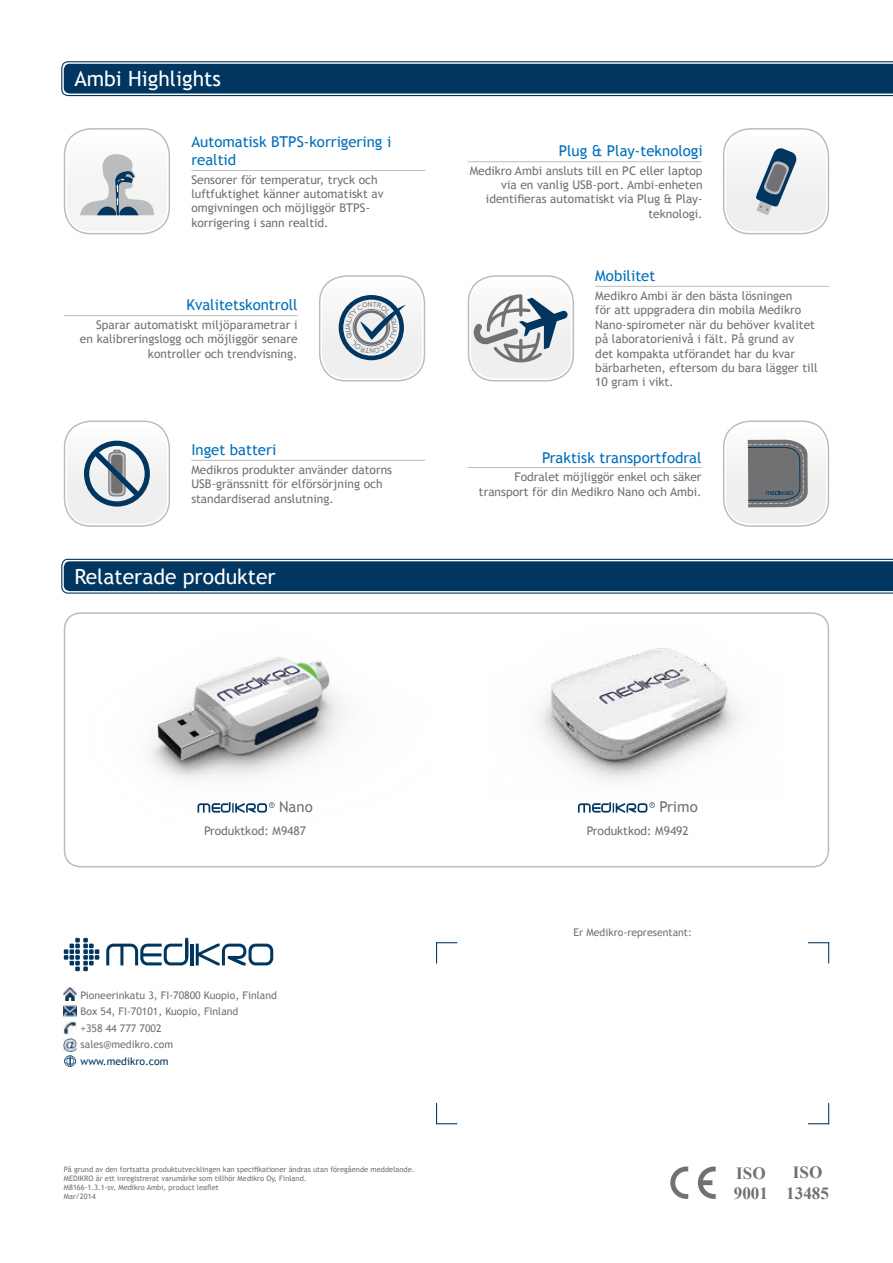
<style>
.page{position:relative;width:893px;height:1263px;background:#fff}
.page>*{position:absolute;margin:0;border:0;box-sizing:border-box;transform-origin:0 0}
.t1{font:21px "Trebuchet MS";color:#fff}
.t2{font:700 17.1px/20.5px "Times New Roman";color:#717073;text-align:center}
.t3{font:15px/18px "Trebuchet MS";color:#006fba}
.t4{font:15px "Trebuchet MS";color:#717073}
.t5{font:12px/14.4px "Trebuchet MS";color:#717073;text-align:right}
.t6{font:10.5px/16.5px "Trebuchet MS";color:#717073}
.t7{font:10.5px "Trebuchet MS";color:#003660}
.t8{font:7.5px/9px "Trebuchet MS";color:#717073}
</style>
<div class="page">
<div style="left:64px;top:612px;width:765px;height:255px;border:2px solid #babcbe;border-radius:16px"></div>
<svg style="left:436px;top:942px;width:21px;height:21px"></svg>
<svg style="left:808px;top:942px;width:21px;height:21px"></svg>
<svg style="left:808px;top:1103px;width:21px;height:21px"></svg>
<svg style="left:436px;top:1103px;width:21px;height:21px"></svg>
<svg style="left:698px;top:1166px;width:18px;height:33px"></svg>
<svg style="left:670px;top:1166px;width:18px;height:33px"></svg>
<svg style="left:64px;top:938px;width:35px;height:33px"></svg>
<svg style="left:106px;top:938px;width:82px;height:27px"></svg>
<hr style="left:190px;top:944px;width:3px;height:21px;background:#003660">
<svg style="left:196px;top:944px;width:77px;height:21px"></svg>
<svg style="left:64px;top:987px;width:13px;height:80px"></svg>
<svg style="left:61px;top:61px;width:832px;height:35px;background:#17486e"></svg>
<svg style="left:61px;top:559px;width:832px;height:35px;background:#17486e"></svg>
<div style="left:64px;top:420px;width:106px;height:107px;border:2px solid #babcbe;border-radius:27px"></div>
<svg style="left:67px;top:424px;width:100px;height:100px"></svg>
<svg style="left:67px;top:131px;width:100px;height:100px"></svg>
<div style="left:64px;top:128px;width:106px;height:106px;border:2px solid #babcbe;border-radius:27px"></div>
<div style="left:319px;top:275px;width:106px;height:107px;border:2px solid #babcbe;border-radius:27px"></div>
<svg style="left:471px;top:278px;width:100px;height:100px"></svg>
<div style="left:468px;top:275px;width:106px;height:107px;border:2px solid #babcbe;border-radius:27px"></div>
<div style="left:723px;top:128px;width:106px;height:106px;border:2px solid #babcbe;border-radius:27px"></div>
<svg style="left:726px;top:131px;width:100px;height:100px"></svg>
<div style="left:723px;top:420px;width:106px;height:107px;border:2px solid #babcbe;border-radius:27px"></div>
<svg style="left:726px;top:424px;width:100px;height:100px"></svg>
<hr style="left:468px;top:467px;width:234px;height:1px;background:#babcbe">
<hr style="left:191px;top:460px;width:234px;height:1px;background:#babcbe">
<hr style="left:191px;top:170px;width:234px;height:1px;background:#babcbe">
<hr style="left:468px;top:161px;width:234px;height:1px;background:#babcbe">
<hr style="left:595px;top:286px;width:234px;height:1px;background:#babcbe">
<hr style="left:64px;top:315px;width:234px;height:1px;background:#babcbe">
<img style="left:539px;top:648px;width:200px;height:132px">
<svg style="left:578px;top:802px;width:77px;height:10px"></svg>
<img style="left:80px;top:612px;width:350px;height:201px">
<svg style="left:198px;top:802px;width:77px;height:10px"></svg>
<svg style="left:322px;top:278px;width:100px;height:100px"></svg>
<h1 class="t1" style="left:74px;top:67px;width:148px">Ambi Highlights</h1>
<p class="t3" style="left:191px;top:133px;width:201px">Automatisk BTPS-korrigering i realtid</p>
<p class="t5" style="left:191px;top:172px;width:194px;text-align:left">Sensorer för temperatur, tryck och luftfuktighet känner automatiskt av omgivningen och möjliggör BTPS&shy;korrigering i sann realtid.</p>
<p class="t3" style="left:186px;top:296px;width:113px">Kvalitetskontroll</p>
<p class="t5" style="left:80px;top:318px;width:219px">Sparar automatiskt miljöparametrar i<br>en kalibreringslogg och möjliggör senare kontroller och trendvisning.</p>
<p class="t3" style="left:191px;top:441px;width:86px">Inget batteri</p>
<p class="t5" style="left:191px;top:463px;width:202px;text-align:left">Medikros produkter använder datorns<br>USB-gränssnitt för elförsörjning och standardiserad anslutning.</p>
<h1 class="t1" style="left:74px;top:564px;width:203px">Relaterade produkter</h1>
<p class="t3" style="left:559px;top:142px;width:145px">Plug &amp; Play-teknologi</p>
<p class="t5" style="left:470px;top:163px;width:235px">Medikro Ambi ansluts till en PC eller laptop via en vanlig USB-port. Ambi-enheten identifieras automatiskt via Plug &amp; Play&shy;teknologi.</p>
<p class="t3" style="left:595px;top:267px;width:62px">Mobilitet</p>
<p class="t5" style="left:595px;top:289px;width:224px;text-align:left">Medikro Ambi är den bästa lösningen<br>för att uppgradera din mobila Medikro Nano-spirometer när du behöver kvalitet på laboratorienivå i fält. På grund av<br>det kompakta utförandet har du kvar bärbarheten, eftersom du bara lägger till 10 gram i vikt.</p>
<p class="t3" style="left:542px;top:448px;width:161px">Praktisk transportfodral</p>
<p class="t5" style="left:479px;top:470px;width:224px">Fodralet möjliggör enkel och säker transport för din Medikro Nano och Ambi.</p>
<p class="t4" style="left:279px;top:798px;width:35px">Nano</p>
<p class="t5" style="left:204px;top:823px;width:104px">Produktkod: M9487</p>
<p class="t6" style="left:81px;top:987px;width:198px">Pioneerinkatu 3, FI-70800 Kuopio, Finland<br>Box 54, FI-70101, Kuopio, Finland<br>+358 44 777 7002<br>sales@medikro.com</p>
<p class="t7" style="left:81px;top:1055px;width:89px">www.medikro.com</p>
<p class="t8" style="left:64px;top:1165px;width:352px">På grund av den fortsatta produktutvecklingen kan specifikationer ändras utan föregående meddelande.<br>MEDIKRO är ett inregistrerat varumärke som tillhör Medikro Oy, Finland.<br>M8166-1.3.1-sv, Medikro Ambi, product leaflet<br>Mar/2014</p>
<p class="t4" style="left:659px;top:798px;width:40px">Primo</p>
<p class="t5" style="left:587px;top:823px;width:104px">Produktkod: M9492</p>
<p class="t6" style="left:574px;top:924px;width:120px">Er Medikro-representant:</p>
<h2 class="t2" style="left:734px;top:1162px;width:36px;text-align:left">ISO<br>9001</h2>
<h2 class="t2" style="left:786px;top:1162px;width:44px">ISO<br>13485</h2>
</div>
